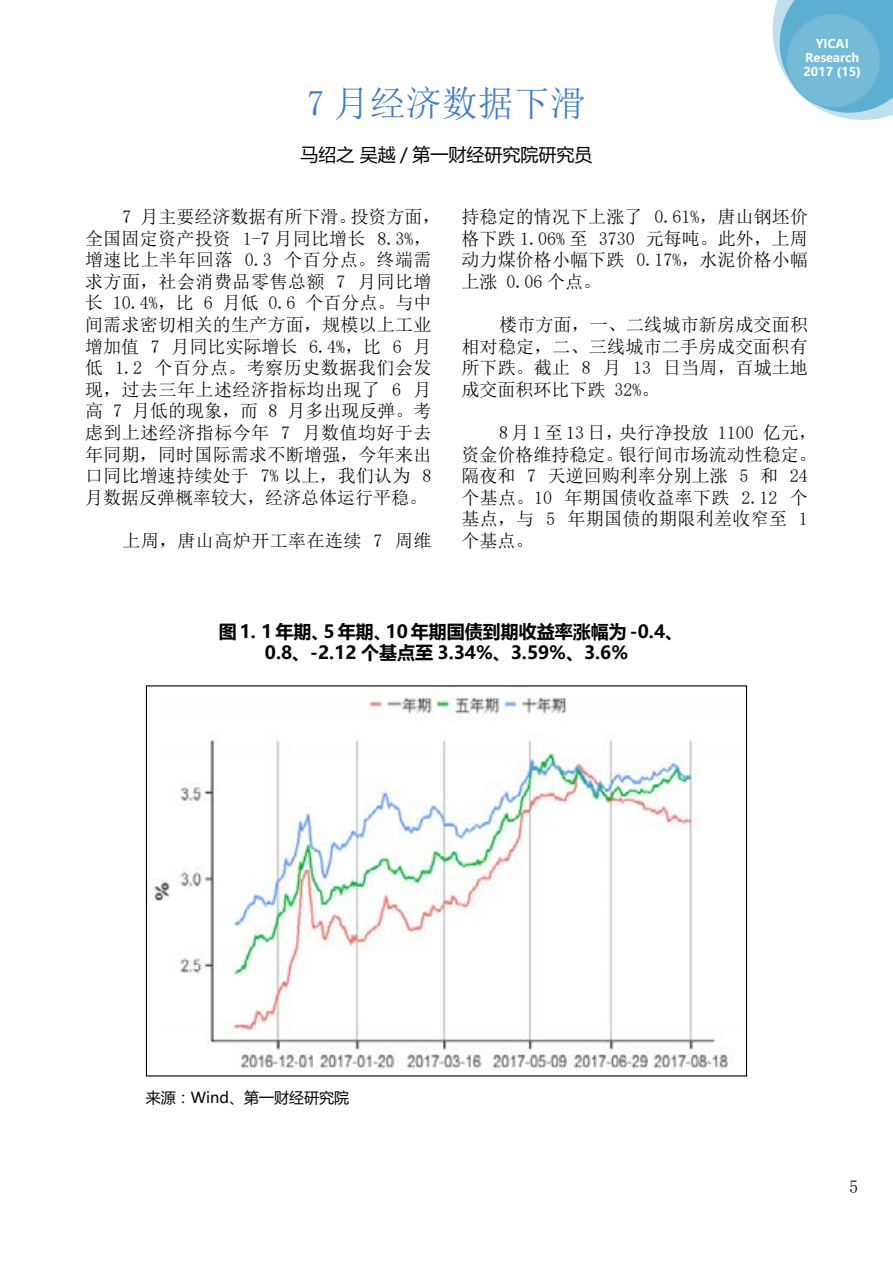
<style>
.page{position:relative;width:893px;height:1263px;background:#fff}
.page>*{position:absolute;margin:0;border:0;box-sizing:border-box;transform-origin:0 0}
.t1{font:36px "N Sim Sun";color:#417bcd}
.t2{font:18px/21.6px "N Sim Sun";letter-spacing:.01em;color:#000}
.t3{font:700 18px/21.6px "Microsoft Ya Hei UI";color:#000;text-align:center}
.t4{font:18px "Microsoft Ya Hei UI";color:#000}
.t5{font:18px "Sim Sun";color:#000}
.t6{font:15px "Microsoft Ya Hei UI";color:#000}
.t7{font:700 12px/14.4px "Microsoft Ya Hei UI";color:#fff;text-align:center}
</style>
<div class="page">
<svg style="left:772px;top:0;width:121px;height:120px"></svg>
<div style="left:787px;top:14px;width:93px;height:93px;background:#75bbd7;border-radius:50%"></div>
<img style="left:148px;top:692px;width:585px;height:378px">
<h1 class="t1" style="left:307px;top:85px;width:281px">7 月经济数据下滑</h1>
<p class="t4" style="left:300px;top:142px;width:294px">马绍之 吴越 / 第一财经研究院研究员</p>
<p class="t7" style="left:803px;top:36px;width:59px">YICAI<br>Research<br>2017 (15)</p>
<p class="t2" style="left:85px;top:206px;width:357px;text-indent:37px">7 月主要经济数据有所下滑。投资方面，全国固定资产投资 1-7 月同比增长 8.3%，增速比上半年回落 0.3 个百分点。终端需求方面，社会消费品零售总额 7 月同比增长 10.4%，比 6 月低 0.6 个百分点。与中间需求密切相关的生产方面，规模以上工业增加值 7 月同比实际增长 6.4%，比 6 月低 1.2 个百分点。考察历史数据我们会发现，过去三年上述经济指标均出现了 6 月高 7 月低的现象，而 8 月多出现反弹。考虑到上述经济指标今年 7 月数值均好于去年同期，同时国际需求不断增强，今年来出口同比增速持续处于 7% 以上，我们认为 8月数据反弹概率较大，经济总体运行平稳。</p>
<p class="t2" style="left:123px;top:530px;width:310px">上周，唐山高炉开工率在连续 7 周维</p>
<p class="t2" style="left:461px;top:206px;width:348px;text-align:justify">持稳定的情况下上涨了 0.61%，唐山钢坯价格下跌 1.06% 至 3730 元每吨。此外，上周动力煤价格小幅下跌 0.17%，水泥价格小幅上涨 0.06 个点。</p>
<p class="t2" style="left:461px;top:314px;width:348px;text-align:justify;text-indent:37px">楼市方面，一、二线城市新房成交面积相对稳定，二、三线城市二手房成交面积有所下跌。截止 8 月 13 日当周，百城土地成交面积环比下跌 32%。</p>
<p class="t2" style="left:461px;top:422px;width:357px;text-indent:37px">8 月 1 至 13 日，央行净投放 1100 亿元，资金价格维持稳定。银行间市场流动性稳定。隔夜和 7 天逆回购利率分别上涨 5 和 24个基点。10 年期国债收益率下跌 2.12 个基点，与 5 年期国债的期限利差收窄至 1个基点。</p>
<p class="t3" style="left:219px;top:619px;width:466px">图 1. 1 年期、5 年期、10 年期国债到期收益率涨幅为 -0.4、<br>0.8、-2.12 个基点至 3.34%、3.59%、3.6%</p>
<p class="t6" style="left:146px;top:1087px;width:205px">来源：Wind、第一财经研究院</p>
<p class="t5" style="left:849px;top:1178px;width:10px">5</p>
</div>
